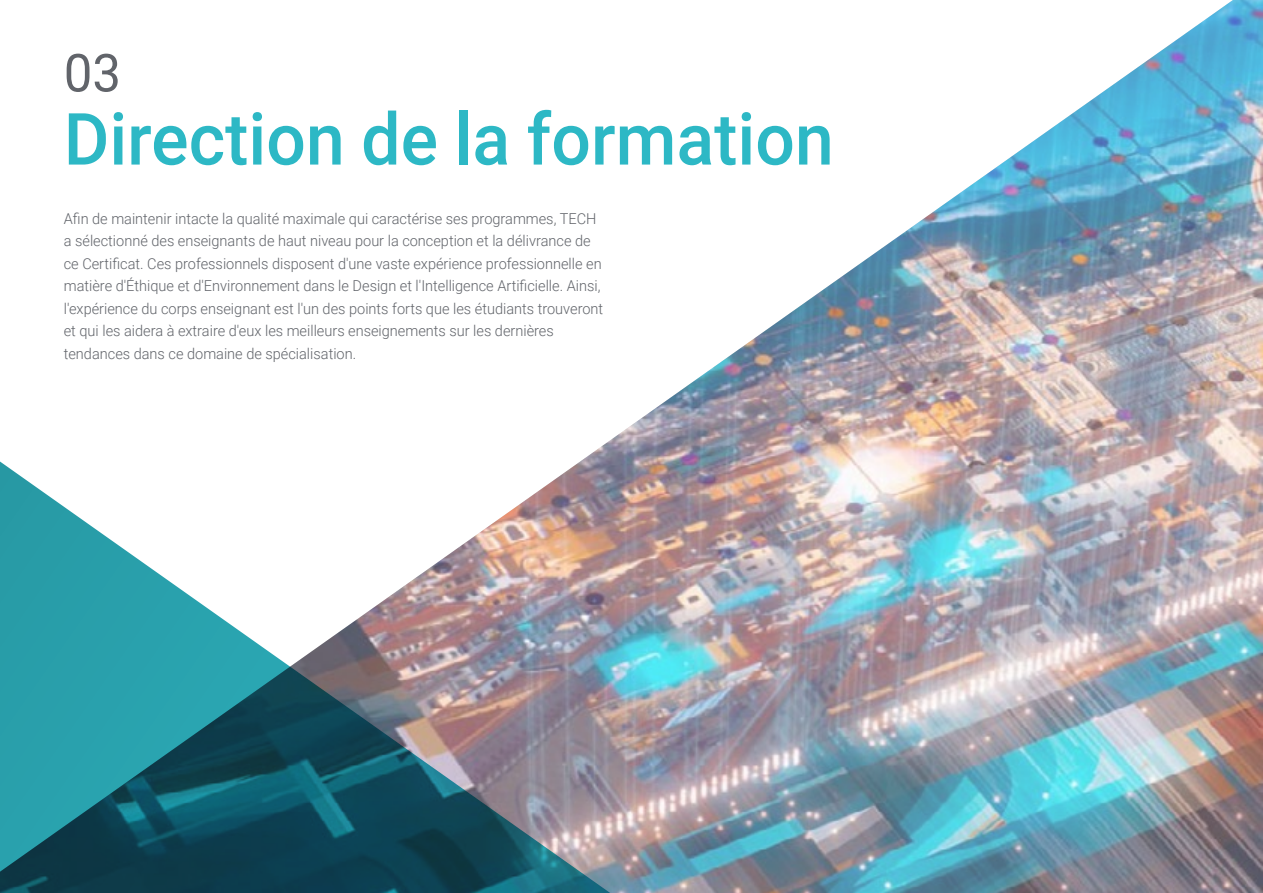
<style>
.page{position:relative;width:1263px;height:893px;background:#fff}
.page>*{position:absolute;margin:0;border:0;box-sizing:border-box;transform-origin:0 0}
.t1{font:500 72px "Roboto";color:#2db8c5}
.t2{font:52.5px "Roboto";color:#61646a}
.t3{font:300 15px/22.5px "Roboto";color:#61646a}
</style>
<div class="page">
<img style="left:602px;top:0;width:661px;height:893px">
<svg style="left:0;top:446px;width:640px;height:447px"></svg>
<h2 class="t2" style="left:64px;top:36px;width:59px">03</h2>
<h1 class="t1" style="left:64px;top:89px;width:771px">Direction de la formation</h1>
<p class="t3" style="left:64px;top:207px;width:541px">Afin de maintenir intacte la qualité maximale qui caractérise ses programmes, TECH a sélectionné des enseignants de haut niveau pour la conception et la délivrance de ce Certificat. Ces professionnels disposent d'une vaste expérience professionnelle en matière d'Éthique et d'Environnement dans le Design et l'Intelligence Artificielle. Ainsi, l'expérience du corps enseignant est l'un des points forts que les étudiants trouveront et qui les aidera à extraire d'eux les meilleurs enseignements sur les dernières tendances dans ce domaine de spécialisation.</p>
</div>
